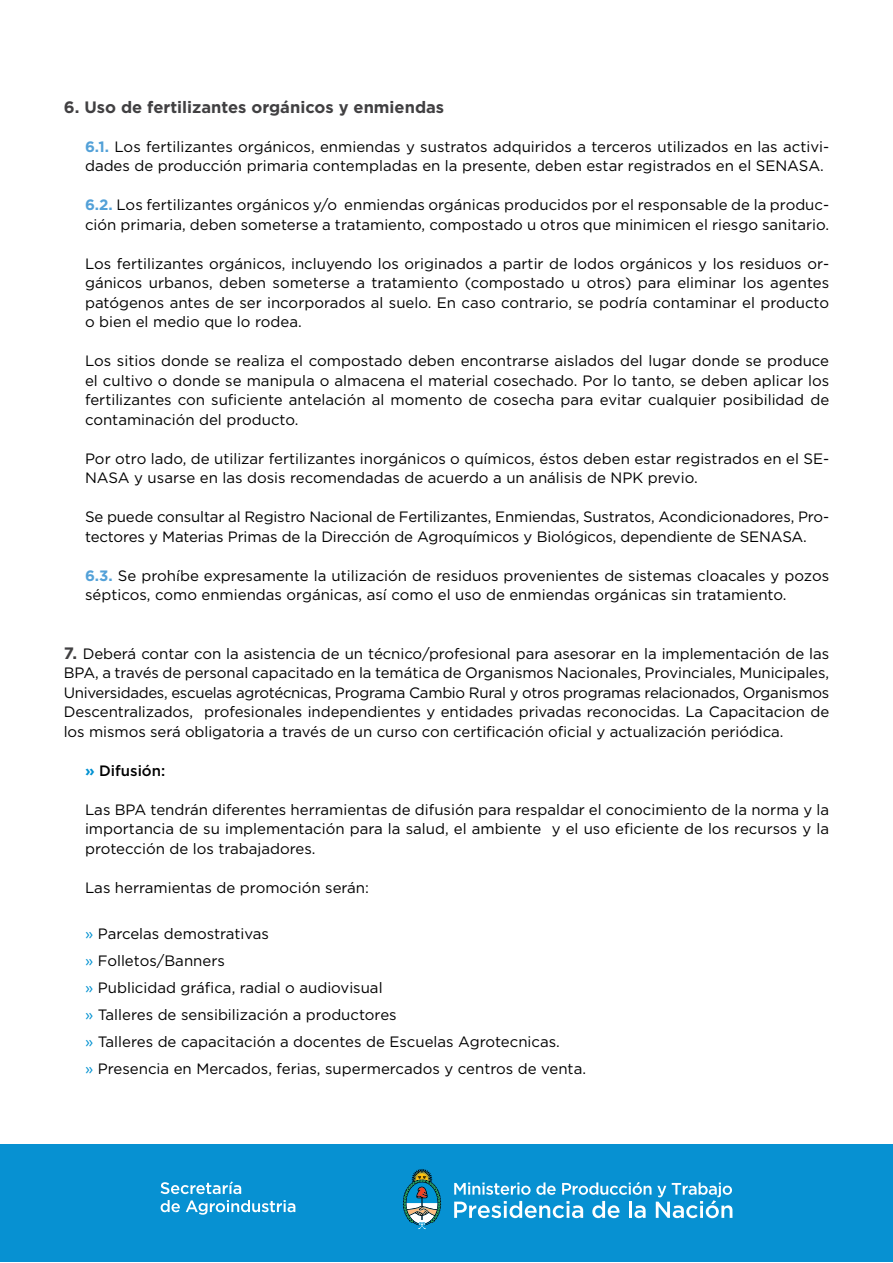
<style>
.page{position:relative;width:893px;height:1263px;background:#fff}
.page>*{position:absolute;margin:0;border:0;box-sizing:border-box;transform-origin:0 0}
.t1{font:700 16.5px "Gotham";color:#414042}
.t2{font:15px/19.5px "Gotham";color:#000}
.t3{font:500 15px "Gotham";color:#000}
.s1{font-weight:700;color:#53a1d8}
.s2{font-weight:700;font-size:16.5px;color:#414042}
.s3{font-weight:700;color:#0091d1}
.s4{color:#0091d1}
</style>
<div class="page">
<div style="left:0;top:1144px;width:893px;height:118px;background:#0791d2"></div>
<svg style="left:454px;top:1182px;width:278px;height:36px"></svg>
<svg style="left:403px;top:1169px;width:38px;height:60px"></svg>
<svg style="left:161px;top:1181px;width:80px;height:13px"></svg>
<svg style="left:161px;top:1200px;width:19px;height:12px"></svg>
<svg style="left:186px;top:1200px;width:109px;height:15px"></svg>
<p class="t1" style="left:64px;top:96px;width:382px">6. Uso de fertilizantes orgánicos y enmiendas</p>
<p class="t2" style="left:85px;top:136px;width:746px"><span class="s1">6.1.</span> Los fertilizantes orgánicos, enmiendas y sustratos adquiridos a terceros utilizados en las activi&shy;dades de producción primaria contempladas en la presente, deben estar registrados en el SENASA.</p>
<p class="t2" style="left:85px;top:195px;width:746px"><span class="s1">6.2.</span> Los fertilizantes orgánicos y/o enmiendas orgánicas producidos por el responsable de la produc&shy;ción primaria, deben someterse a tratamiento, compostado u otros que minimicen el riesgo sanitario.</p>
<p class="t2" style="left:85px;top:253px;width:746px;text-align:justify">Los fertilizantes orgánicos, incluyendo los originados a partir de lodos orgánicos y los residuos or&shy;gánicos urbanos, deben someterse a tratamiento (compostado u otros) para eliminar los agentes patógenos antes de ser incorporados al suelo. En caso contrario, se podría contaminar el producto o bien el medio que lo rodea.</p>
<p class="t2" style="left:85px;top:351px;width:746px;text-align:justify">Los sitios donde se realiza el compostado deben encontrarse aislados del lugar donde se produce el cultivo o donde se manipula o almacena el material cosechado. Por lo tanto, se deben aplicar los fertilizantes con suficiente antelación al momento de cosecha para evitar cualquier posibilidad de contaminación del producto.</p>
<p class="t2" style="left:85px;top:448px;width:746px">Por otro lado, de utilizar fertilizantes inorgánicos o químicos, éstos deben estar registrados en el SE-<br>NASA y usarse en las dosis recomendadas de acuerdo a un análisis de NPK previo.</p>
<p class="t2" style="left:85px;top:507px;width:746px">Se puede consultar al Registro Nacional de Fertilizantes, Enmiendas, Sustratos, Acondicionadores, Pro&shy;tectores y Materias Primas de la Dirección de Agroquímicos y Biológicos, dependiente de SENASA.</p>
<p class="t2" style="left:85px;top:565px;width:746px"><span class="s1">6.3.</span> Se prohíbe expresamente la utilización de residuos provenientes de sistemas cloacales y pozos sépticos, como enmiendas orgánicas, así como el uso de enmiendas orgánicas sin tratamiento.</p>
<p class="t2" style="left:64px;top:643px;width:767px;text-align:justify"><span class="s2">7.</span> Deberá contar con la asistencia de un técnico/profesional para asesorar en la implementación de las BPA, a través de personal capacitado en la temática de Organismos Nacionales, Provinciales, Municipales, Universidades, escuelas agrotécnicas, Programa Cambio Rural y otros programas relacionados, Organismos Descentralizados, profesionales independientes y entidades privadas reconocidas. La Capacitacion de los mismos será obligatoria a través de un curso con certificación oficial y actualización periódica.</p>
<p class="t3" style="left:85px;top:760px;width:82px"><span class="s3">»</span> Difusión:</p>
<p class="t2" style="left:85px;top:799px;width:746px;text-align:justify">Las BPA tendrán diferentes herramientas de difusión para respaldar el conocimiento de la norma y la importancia de su implementación para la salud, el ambiente y el uso eficiente de los recursos y la protección de los trabajadores.</p>
<p class="t2" style="left:85px;top:877px;width:285px">Las herramientas de promoción serán:</p>
<p class="t2" style="left:85px;top:920px;width:502px;line-height:27px"><span class="s4">»</span> Parcelas demostrativas<br><span class="s4">»</span> Folletos/Banners<br><span class="s4">»</span> Publicidad gráfica, radial o audiovisual<br><span class="s4">»</span> Talleres de sensibilización a productores<br><span class="s4">»</span> Talleres de capacitación a docentes de Escuelas Agrotecnicas.<br><span class="s4">»</span> Presencia en Mercados, ferias, supermercados y centros de venta.</p>
</div>
